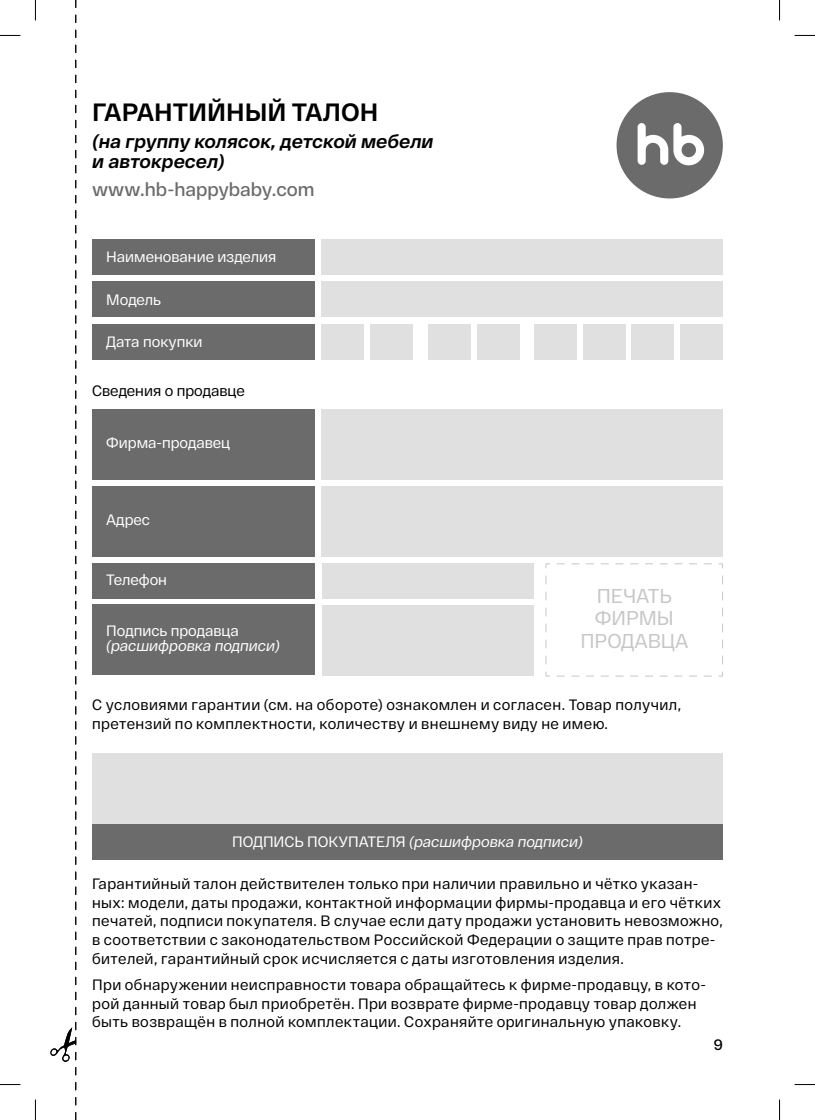
<style>
.page{position:relative;width:815px;height:1120px;background:#fff}
.page>*{position:absolute;margin:0;border:0;box-sizing:border-box;transform-origin:0 0}
.t1{font:700 25px "RF Dewi";color:#000}
.t2{font:20px/22.5px "RF Dewi";color:#c7c7c7;text-align:center}
.t3{font:italic 700 18.75px/20px "RF Dewi";color:#000}
.t4{font:600 18.75px "RF Dewi";color:#6b6b6b}
.t5{font:15px/18.8px "RF Dewi";letter-spacing:.03em;color:#000}
.t6{font:15px "RF Dewi";color:#fff}
.t7{font:italic 15px "RF Dewi";color:#fff}
.t8{font:15px "RF Dewi";color:#000}
.t9{font:600 15px "RF Dewi";color:#000}
.s1{font-style:normal}
</style>
<div class="page">
<div style="left:92px;top:409px;width:223px;height:70px;background:#6b6b6b"></div>
<div style="left:92px;top:604px;width:223px;height:71px;background:#6b6b6b"></div>
<div style="left:92px;top:753px;width:631px;height:107px;background:#e0e0e0"></div>
<div style="left:92px;top:824px;width:631px;height:36px;background:#6b6b6b"></div>
<div style="left:92px;top:486px;width:223px;height:71px;background:#6b6b6b"></div>
<div style="left:92px;top:563px;width:223px;height:36px;background:#6b6b6b"></div>
<div style="left:92px;top:324px;width:223px;height:35px;background:#6b6b6b"></div>
<div style="left:92px;top:281px;width:223px;height:36px;background:#6b6b6b"></div>
<div style="left:92px;top:239px;width:223px;height:35px;background:#6b6b6b"></div>
<div style="left:322px;top:409px;width:401px;height:70px;background:#e0e0e0"></div>
<div style="left:322px;top:605px;width:212px;height:71px;background:#e0e0e0"></div>
<div style="left:322px;top:486px;width:401px;height:71px;background:#e0e0e0"></div>
<div style="left:322px;top:563px;width:212px;height:36px;background:#e0e0e0"></div>
<div style="left:322px;top:281px;width:401px;height:36px;background:#e0e0e0"></div>
<div style="left:322px;top:239px;width:401px;height:35px;background:#e0e0e0"></div>
<div style="left:322px;top:324px;width:42px;height:35px;background:#e0e0e0"></div>
<div style="left:370px;top:324px;width:43px;height:35px;background:#e0e0e0"></div>
<div style="left:428px;top:324px;width:43px;height:35px;background:#e0e0e0"></div>
<div style="left:477px;top:324px;width:42px;height:35px;background:#e0e0e0"></div>
<div style="left:632px;top:324px;width:42px;height:35px;background:#e0e0e0"></div>
<div style="left:681px;top:324px;width:42px;height:35px;background:#e0e0e0"></div>
<div style="left:535px;top:324px;width:42px;height:35px;background:#e0e0e0"></div>
<div style="left:583px;top:324px;width:43px;height:35px;background:#e0e0e0"></div>
<svg style="left:545px;top:576px;width:5px;height:101px"></svg>
<svg style="left:557px;top:671px;width:166px;height:6px"></svg>
<svg style="left:718px;top:563px;width:5px;height:101px"></svg>
<svg style="left:545px;top:563px;width:166px;height:5px"></svg>
<svg style="left:50px;top:0;width:26px;height:1120px"></svg>
<svg style="left:617px;top:92px;width:106px;height:106px"></svg>
<svg style="left:0;top:35px;width:20px;height:1px"></svg>
<svg style="left:795px;top:35px;width:20px;height:1px"></svg>
<svg style="left:0;top:1084px;width:20px;height:1px"></svg>
<svg style="left:795px;top:1084px;width:20px;height:1px"></svg>
<svg style="left:35px;top:0;width:1px;height:20px"></svg>
<svg style="left:35px;top:1099px;width:1px;height:21px"></svg>
<svg style="left:779px;top:0;width:1px;height:20px"></svg>
<svg style="left:779px;top:1099px;width:1px;height:21px"></svg>
<h1 class="t1" style="left:92px;top:96px;width:288px">ГАРАНТИЙНЫЙ ТАЛОН</h1>
<p class="t3" style="left:92px;top:131px;width:343px">(на группу колясок, детской мебели и автокресел)</p>
<p class="t4" style="left:92px;top:177px;width:224px">www.hb-happybaby.com</p>
<p class="t6" style="left:106px;top:247px;width:172px">Наименование изделия</p>
<p class="t6" style="left:106px;top:290px;width:56px">Модель</p>
<p class="t6" style="left:106px;top:332px;width:98px">Дата покупки</p>
<p class="t8" style="left:92px;top:381px;width:154px">Сведения о продавце</p>
<p class="t6" style="left:106px;top:433px;width:125px">Фирма- продавец</p>
<p class="t6" style="left:106px;top:510px;width:45px">Адрес</p>
<p class="t6" style="left:106px;top:570px;width:62px">Телефон</p>
<p class="t6" style="left:106px;top:621px;width:134px">Подпись продавца</p>
<p class="t7" style="left:106px;top:636px;width:175px">(расшифровка подписи)</p>
<h2 class="t2" style="left:580px;top:584px;width:109px">ПЕЧАТЬ<br>ФИРМЫ<br>ПРОДАВЦА</h2>
<p class="t5" style="left:92px;top:694px;width:591px">С условиями гарантии (см. на обороте) ознакомлен и согласен. Товар получил, претензий по комплектности, количеству и внешнему виду не имею.</p>
<p class="t7" style="left:232px;top:832px;width:352px"><span class="s1">ПОДПИСЬ ПОКУПАТЕЛЯ</span> (расшифровка подписи)</p>
<p class="t5" style="left:92px;top:873px;width:632px">Гарантийный талон действителен только при наличии правильно и чётко указан&shy;ных: модели, даты продажи, контактной информации фирмы-продавца и его чётких печатей, подписи покупателя. В случае если дату продажи установить невозможно, в соответствии с законодательством Российской Федерации о защите прав потре&shy;бителей, гарантийный срок исчисляется с даты изготовления изделия.</p>
<p class="t5" style="left:92px;top:974px;width:615px">При обнаружении неисправности товара обращайтесь к фирме-продавцу, в кото&shy;рой данный товар был приобретён. При возврате фирме-продавцу товар должен быть возвращён в полной комплектации. Сохраняйте оригинальную упаковку.</p>
<p class="t9" style="left:714px;top:1034px;width:11px">9</p>
</div>
